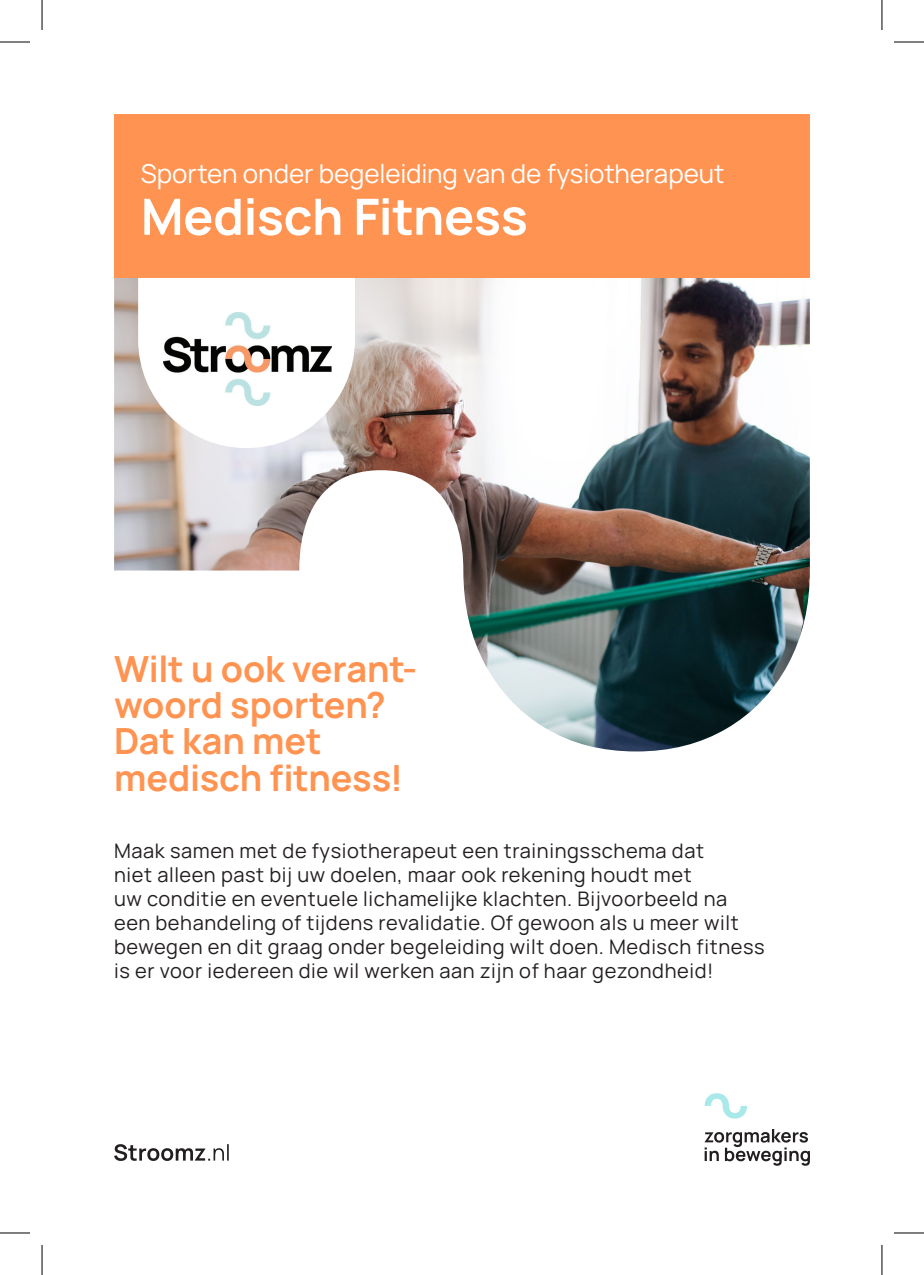
<style>
.page{position:relative;width:924px;height:1275px;background:#fff}
.page>*{position:absolute;margin:0;border:0;box-sizing:border-box;transform-origin:0 0}
.t1{font:700 50px "Manrope";letter-spacing:-.01em;color:#fff}
.t2{font:700 36px/36px "Manrope";letter-spacing:-.005em;color:#ff9351}
.t3{font:26px "Manrope";letter-spacing:-.005em;color:#fff}
.t4{font:20px "Manrope";letter-spacing:.03em;color:#231f20}
</style>
<div class="page">
<img style="left:114px;top:278px;width:695px;height:473px">
<div style="left:114px;top:114px;width:695px;height:164px;background:#ff9351"></div>
<svg style="left:704px;top:1093px;width:42px;height:25px"></svg>
<svg style="left:704px;top:1129px;width:105px;height:36px"></svg>
<svg style="left:138px;top:278px;width:217px;height:170px"></svg>
<img style="left:163px;top:312px;width:168px;height:93px">
<svg style="left:114px;top:1144px;width:115px;height:17px"></svg>
<hr style="left:0;top:42px;width:30px;height:1px;background:#000">
<hr style="left:893px;top:42px;width:30px;height:1px;background:#000">
<hr style="left:0;top:1232px;width:30px;height:1px;background:#000">
<hr style="left:893px;top:1232px;width:30px;height:1px;background:#000">
<hr style="left:42px;top:0;width:1px;height:30px;background:#000">
<hr style="left:42px;top:1245px;width:1px;height:30px;background:#000">
<hr style="left:881px;top:0;width:1px;height:30px;background:#000">
<hr style="left:881px;top:1245px;width:1px;height:30px;background:#000">
<p class="t3" style="left:141px;top:155px;width:585px">Sporten onder begeleiding van de fysiotherapeut</p>
<p class="t1" style="left:141px;top:181px;width:388px">Medisch Fitness</p>
<p class="t2" style="left:114px;top:650px;width:304px">Wilt u ook verant&shy;woord sporten?</p>
<p class="t2" style="left:114px;top:722px;width:209px">Dat kan met</p>
<p class="t2" style="left:114px;top:758px;width:290px">medisch fitness!</p>
<p class="t4" style="left:114px;top:837px;width:591px">Maak samen met de fysiotherapeut een trainingsschema dat</p>
<p class="t4" style="left:114px;top:861px;width:579px">niet alleen past bij uw doelen, maar ook rekening houdt met</p>
<p class="t4" style="left:114px;top:885px;width:614px">uw conditie en eventuele lichamelijke klachten. Bijvoorbeeld na</p>
<p class="t4" style="left:114px;top:909px;width:626px">een behandeling of tijdens revalidatie. Of gewoon als u meer wilt</p>
<p class="t4" style="left:114px;top:933px;width:651px">bewegen en dit graag onder begeleiding wilt doen. Medisch fitness</p>
<p class="t4" style="left:114px;top:957px;width:600px">is er voor iedereen die wil werken aan zijn of haar gezondheid!</p>
</div>
